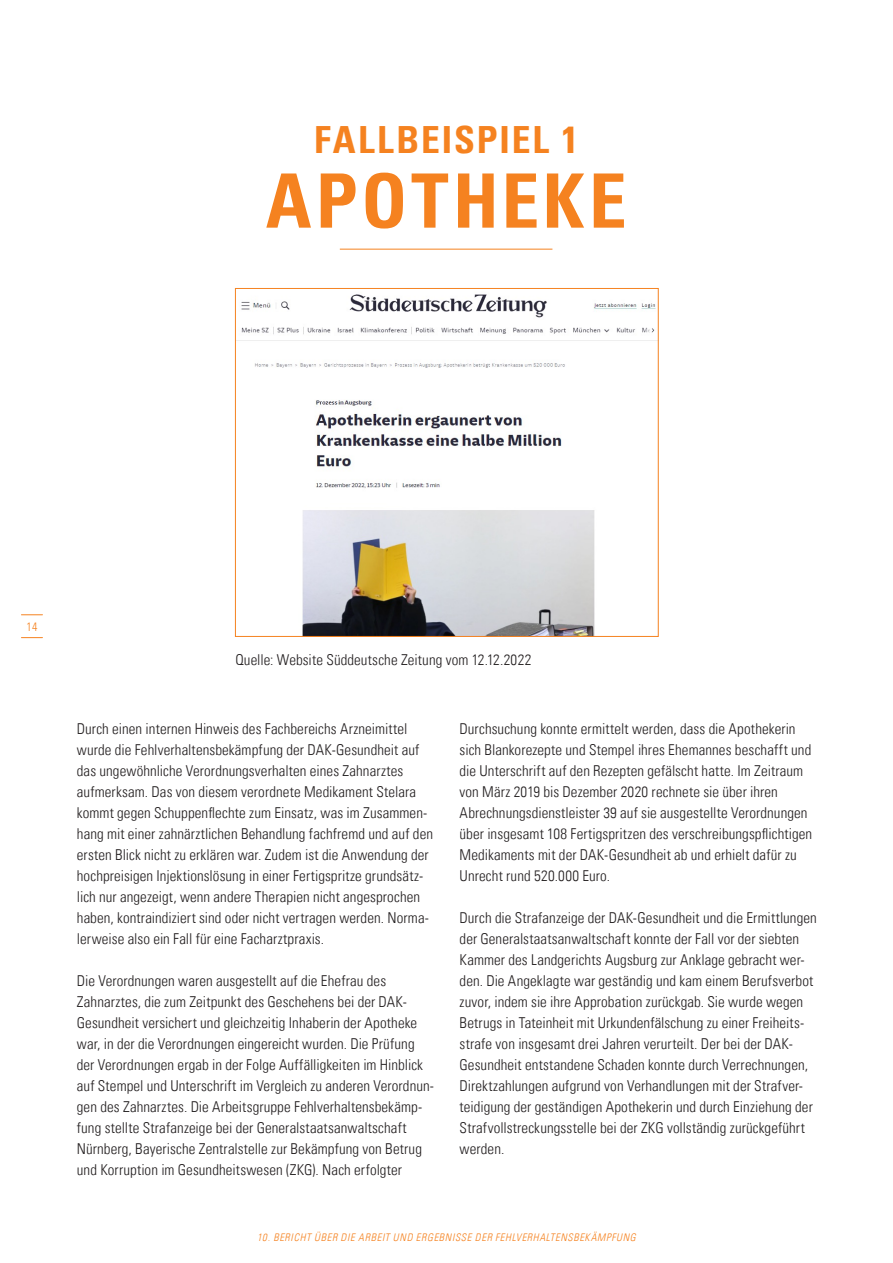
<style>
.page{position:relative;width:893px;height:1263px;background:#fff}
.page>*{position:absolute;margin:0;border:0;box-sizing:border-box;transform-origin:0 0}
.t1{font:75px "Univers Com 67 Bold Cond";letter-spacing:.05em;color:#f58220}
.t2{font:37.5px "Univers Com 67 Bold Cond";letter-spacing:.055em;color:#f58220}
.t3{font:15px/21px "Univers Com 47 Light Cond";letter-spacing:.005em;color:#231f20}
.t4{font:12px "Univers Com 47 Light Cond";color:#f58220}
.t5{font:10.5px "Univers Com 47 Light Cond Obl";letter-spacing:.065em;color:#f58220}
</style>
<div class="page">
<svg style="left:21px;top:614px;width:21px;height:1px"></svg>
<svg style="left:21px;top:637px;width:21px;height:1px"></svg>
<hr style="left:340px;top:249px;width:212px;height:1px;background:#f58220">
<img style="left:237px;top:294px;width:420px;height:341px">
<div style="left:235px;top:288px;width:424px;height:349px;border:1px solid #f58220"></div>
<h2 class="t2" style="left:314px;top:116px;width:265px">FALLBEISPIEL 1</h2>
<h1 class="t1" style="left:266px;top:155px;width:362px">APOTHEKE</h1>
<p class="t4" style="left:26px;top:620px;width:13px">14</p>
<p class="t3" style="left:235px;top:649px;width:297px">Quelle: Website Süddeutsche Zeitung vom 12.12.2022</p>
<p class="t3" style="left:77px;top:718px;width:358px">Durch einen internen Hinweis des Fachbereichs Arzneimittel wurde die Fehlverhaltensbekämpfung der DAK-Gesundheit auf das ungewöhnliche Verordnungsverhalten eines Zahnarztes aufmerksam. Das von diesem verordnete Medikament Stelara kommt gegen Schuppenflechte zum Einsatz, was im Zusammen&shy;hang mit einer zahnärztlichen Behandlung fachfremd und auf den ersten Blick nicht zu erklären war. Zudem ist die Anwendung der hochpreisigen Injektionslösung in einer Fertigspritze grundsätz&shy;lich nur angezeigt, wenn andere Therapien nicht angesprochen haben, kontraindiziert sind oder nicht vertragen werden. Norma&shy;lerweise also ein Fall für eine Facharztpraxis.</p>
<p class="t3" style="left:77px;top:970px;width:359px">Die Verordnungen waren ausgestellt auf die Ehefrau des Zahnarztes, die zum Zeitpunkt des Geschehens bei der DAK-Gesundheit versichert und gleichzeitig Inhaberin der Apotheke war, in der die Verordnungen eingereicht wurden. Die Prüfung der Verordnungen ergab in der Folge Auffälligkeiten im Hinblick auf Stempel und Unterschrift im Vergleich zu anderen Verordnun&shy;gen des Zahnarztes. Die Arbeitsgruppe Fehlverhaltensbekämp&shy;fung stellte Strafanzeige bei der Generalstaatsanwaltschaft Nürnberg, Bayerische Zentralstelle zur Bekämpfung von Betrug und Korruption im Gesundheitswesen (ZKG). Nach erfolgter</p>
<p class="t3" style="left:460px;top:718px;width:354px">Durchsuchung konnte ermittelt werden, dass die Apothekerin sich Blankorezepte und Stempel ihres Ehemannes beschafft und die Unterschrift auf den Rezepten gefälscht hatte. Im Zeitraum von März 2019 bis Dezember 2020 rechnete sie über ihren Abrechnungsdienstleister 39 auf sie ausgestellte Verordnungen über insgesamt 108 Fertigspritzen des verschreibungspflichtigen Medikaments mit der DAK-Gesundheit ab und erhielt dafür zu Unrecht rund 520.000 Euro.</p>
<p class="t3" style="left:460px;top:907px;width:359px">Durch die Strafanzeige der DAK-Gesundheit und die Ermittlungen der Generalstaatsanwaltschaft konnte der Fall vor der siebten Kammer des Landgerichts Augsburg zur Anklage gebracht wer&shy;den. Die Angeklagte war geständig und kam einem Berufsverbot zuvor, indem sie ihre Approbation zurückgab. Sie wurde wegen Betrugs in Tateinheit mit Urkundenfälschung zu einer Freiheits&shy;strafe von insgesamt drei Jahren verurteilt. Der bei der DAK-Gesundheit entstandene Schaden konnte durch Verrechnungen, Direktzahlungen aufgrund von Verhandlungen mit der Strafver&shy;teidigung der geständigen Apothekerin und durch Einziehung der Strafvollstreckungsstelle bei der ZKG vollständig zurückgeführt werden.</p>
<p class="t5" style="left:257px;top:1231px;width:380px">10. BERICHT ÜBER DIE ARBEIT UND ERGEBNISSE DER FEHLVERHALTENSBEKÄMPFUNG</p>
</div>
